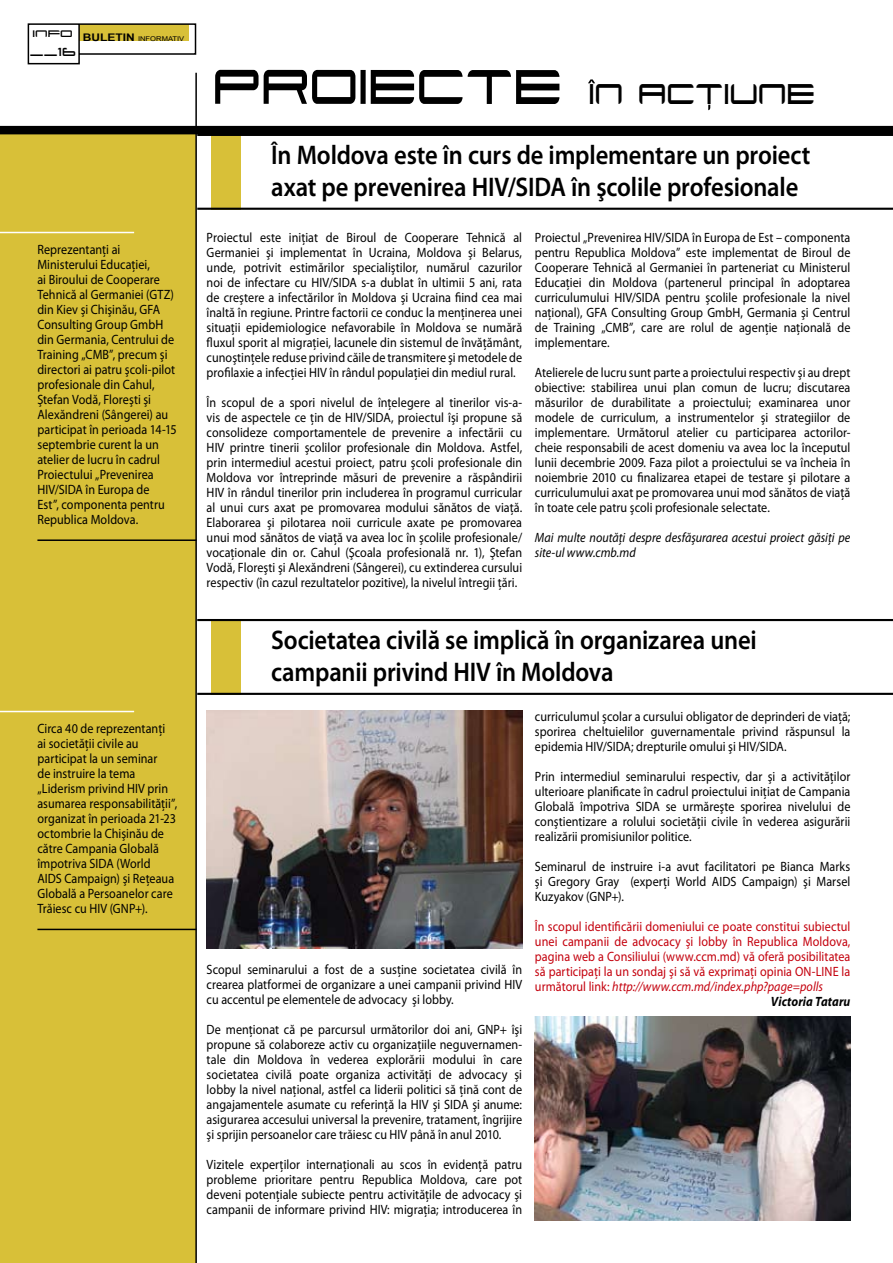
<style>
.page{position:relative;width:893px;height:1263px;background:#fff}
.page>*{position:absolute;margin:0;border:0;box-sizing:border-box;transform-origin:0 0}
.t1{font:39.9px "Xenotron";color:#000;scale:.75 1}
.t2{font:600 27px/32.4px "Myriad Pro";letter-spacing:-.005em;color:#000;scale:.91 1}
.t3{font:16.35px "Xenotron";color:#000;scale:.9 1}
.t4{font:13.5px/15px "Myriad Pro";letter-spacing:.005em;color:#000;text-align:justify;scale:.9 1}
.t5{font:13.5px "Myriad Pro";letter-spacing:.005em;color:#c4000d;scale:.9 1}
.t6{font:italic 13.5px/15px "Myriad Pro";color:#000;scale:.9 1}
.t7{font:italic 13.5px "Myriad Pro";letter-spacing:.005em;color:#c4000d;scale:.9 1}
.t8{font:italic 700 13.5px "Myriad Pro";letter-spacing:.01em;color:#000;scale:.9 1}
.t9{font:6.6px "Arial Narrow";color:#000;scale:1.4 1}
.s1{font-weight:700;font-size:10.5px}
.s2{font-size:67.8px}
.s3{font-style:normal}
</style>
<div class="page">
<svg style="left:588px;top:79px;width:7px;height:4px"></svg>
<div style="left:0;top:131px;width:196px;height:1132px;background:#d8c038"></div>
<div style="left:0;top:126px;width:893px;height:8px;background:#000"></div>
<hr style="left:195px;top:73px;width:2px;height:1190px;background:#000">
<svg style="left:27px;top:23px;width:170px;height:42px"></svg>
<div style="left:211px;top:134px;width:30px;height:76px;background:#d8c038"></div>
<div style="left:211px;top:619px;width:30px;height:75px;background:#d8c038"></div>
<hr style="left:197px;top:134px;width:696px;height:2px;background:#000">
<hr style="left:197px;top:208px;width:696px;height:2px;background:#000">
<hr style="left:197px;top:619px;width:696px;height:2px;background:#000">
<hr style="left:197px;top:693px;width:696px;height:2px;background:#000">
<hr style="left:0;top:232px;width:134px;height:1px;background:#fff">
<hr style="left:37px;top:539px;width:159px;height:2px;background:#000">
<hr style="left:0;top:711px;width:134px;height:1px;background:#fff">
<hr style="left:37px;top:929px;width:159px;height:1px;background:#000">
<img style="left:535px;top:1017px;width:315px;height:203px">
<img style="left:207px;top:711px;width:315px;height:237px">
<p class="t9" style="left:33px;top:34px;width:109px"><sup>info</sup> <span class="s1">BULETIN</span> INFORMATIV</p>
<p class="t3" style="left:30px;top:47px;width:53px">__16</p>
<p class="t4" style="left:37px;top:242px;width:156px;text-align:left">Reprezentanţi ai<br>Ministerului Educaţiei,<br>ai Biroului de Cooperare<br>Tehnică al Germaniei (GTZ) din Kiev şi Chişinău, GFA<br>Consulting Group GmbH din Germania, Centrului de<br>Training „CMB”, precum şi directori ai patru şcoli-pilot profesionale din Cahul,<br>Ştefan Vodă, Floreşti şi<br>Alexăndreni (Sângerei) au participat în perioada 14-15 septembrie curent la un atelier de lucru în cadrul<br>Proiectului „Prevenirea<br>HIV/SIDA în Europa de<br>Est”, componenta pentru<br>Republica Moldova.</p>
<p class="t4" style="left:37px;top:721px;width:157px;text-align:left">Circa 40 de reprezentanţi ai societăţii civile au participat la un seminar<br>de instruire la tema „Liderism privind HIV prin asumarea responsabilităţii”, organizat în perioada 21-23 octombrie la Chişinău de către Campania Globală împotriva SIDA (World<br>AIDS Campaign) şi Reţeaua<br>Globală a Persoanelor care<br>Trăiesc cu HIV (GNP+).</p>
<h1 class="t1" style="left:215px;top:80px;width:803px"><span class="s2">PROIECTE</span> IN ACTIUNE</h1>
<h2 class="t2" style="left:271px;top:138px;width:594px">În Moldova este în curs de implementare un proiect axat pe prevenirea HIV/SIDA în şcolile profesionale</h2>
<p class="t4" style="left:207px;top:230px;width:352px">Proiectul este iniţiat de Biroul de Cooperare Tehnică al Germaniei şi implementat în Ucraina, Moldova şi Belarus, unde, potrivit estimărilor specialiştilor, numărul cazurilor noi de infectare cu HIV/SIDA s-a dublat în ultimii 5 ani, rata de creştere a infectărilor în Moldova şi Ucraina fiind cea mai înaltă în regiune. Printre factorii ce conduc la menţinerea unei situaţii epidemiologice nefavorabile în Moldova se numără fluxul sporit al migraţiei, lacunele din sistemul de învăţământ, cunoştinţele reduse privind căile de transmitere şi metodele de profilaxie a infecţiei HIV în rândul populaţiei din mediul rural.</p>
<p class="t4" style="left:207px;top:395px;width:352px">În scopul de a spori nivelul de înţelegere al tinerilor vis-a&shy;vis de aspectele ce ţin de HIV/SIDA, proiectul îşi propune să consolideze comportamentele de prevenire a infectării cu HIV printre tinerii şcolilor profesionale din Moldova. Astfel, prin intermediul acestui proiect, patru şcoli profesionale din Moldova vor întreprinde măsuri de prevenire a răspândirii HIV în rândul tinerilor prin includerea în programul curricular al unui curs axat pe promovarea modului sănătos de viaţă.<br>Elaborarea şi pilotarea noii curricule axate pe promovarea unui mod sănătos de viaţă va avea loc în şcolile profesionale/ vocaţionale din or. Cahul (Şcoala profesională nr. 1), Ştefan Vodă, Floreşti şi Alexăndreni (Sângerei), cu extinderea cursului respectiv (în cazul rezultatelor pozitive), la nivelul întregii ţări.</p>
<p class="t4" style="left:535px;top:230px;width:352px">Proiectul „Prevenirea HIV/SIDA în Europa de Est – componenta pentru Republica Moldova” este implementat de Biroul de Cooperare Tehnică al Germaniei în parteneriat cu Ministerul Educaţiei din Moldova (partenerul principal în adoptarea curriculumului HIV/SIDA pentru şcolile profesionale la nivel naţional), GFA Consulting Group GmbH, Germania şi Centrul de Training „CMB”, care are rolul de agenţie naţională de implementare.</p>
<p class="t4" style="left:535px;top:365px;width:352px">Atelierele de lucru sunt parte a proiectului respectiv şi au drept obiective: stabilirea unui plan comun de lucru; discutarea măsurilor de durabilitate a proiectului; examinarea unor modele de curriculum, a instrumentelor şi strategiilor de implementare. Următorul atelier cu participarea actorilor&shy;cheie responsabili de acest domeniu va avea loc la începutul lunii decembrie 2009. Faza pilot a proiectului se va încheia în noiembrie 2010 cu finalizarea etapei de testare şi pilotare a curriculumului axat pe promovarea unui mod sănătos de viaţă în toate cele patru şcoli profesionale selectate.</p>
<p class="t6" style="left:535px;top:530px;width:352px">Mai multe noutăţi despre desfăşurarea acestui proiect găsiţi pe site-ul www.cmb.md</p>
<h2 class="t2" style="left:271px;top:623px;width:535px">Societatea civilă se implică în organizarea unei campanii privind HIV în Moldova</h2>
<p class="t4" style="left:207px;top:961px;width:352px">Scopul seminarului a fost de a susţine societatea civilă în crearea platformei de organizare a unei campanii privind HIV cu accentul pe elementele de advocacy şi lobby.</p>
<p class="t4" style="left:207px;top:1021px;width:352px">De menţionat că pe parcursul următorilor doi ani, GNP+ îşi propune să colaboreze activ cu organizaţiile neguvernamen&shy;tale din Moldova în vederea explorării modului în care societatea civilă poate organiza activităţi de advocacy şi lobby la nivel naţional, astfel ca liderii politici să ţină cont de angajamentele asumate cu referinţă la HIV şi SIDA şi anume: asigurarea accesului universal la prevenire, tratament, îngrijire şi sprijin persoanelor care trăiesc cu HIV până în anul 2010.</p>
<p class="t4" style="left:207px;top:1156px;width:352px">Vizitele experţilor internaţionali au scos în evidenţă patru probleme prioritare pentru Republica Moldova, care pot deveni potenţiale subiecte pentru activităţile de advocacy şi campanii de informare privind HIV: migraţia; introducerea în</p>
<p class="t4" style="left:535px;top:709px;width:352px">curriculumul şcolar a cursului obligator de deprinderi de viaţă; sporirea cheltuielilor guvernamentale privind răspunsul la epidemia HIV/SIDA; drepturile omului şi HIV/SIDA.</p>
<p class="t4" style="left:535px;top:769px;width:352px">Prin intermediul seminarului respectiv, dar şi a activităţilor ulterioare planificate în cadrul proiectului iniţiat de Campania Globală împotriva SIDA se urmăreşte sporirea nivelului de conştientizare a rolului societăţii civile în vederea asigurării realizării promisiunilor politice.</p>
<p class="t4" style="left:535px;top:859px;width:352px">Seminarul de instruire i-a avut facilitatori pe Bianca Marks şi Gregory Gray (experţi World AIDS Campaign) şi Marsel Kuzyakov (GNP+).</p>
<p class="t5" style="left:535px;top:918px;width:352px">În scopul identificării domeniului ce poate constitui subiectul</p>
<p class="t5" style="left:535px;top:933px;width:352px">unei campanii de advocacy şi lobby în Republica Moldova,</p>
<p class="t5" style="left:535px;top:948px;width:352px">pagina web a Consiliului (www.ccm.md) vă oferă posibilitatea</p>
<p class="t5" style="left:535px;top:963px;width:352px">să participaţi la un sondaj şi să vă exprimaţi opinia ON-LINE la</p>
<p class="t7" style="left:535px;top:978px;width:322px"><span class="s3">următorul link:</span> http://www.ccm.md/index.php?page=polls</p>
<p class="t8" style="left:771px;top:992px;width:90px">Victoria Tataru</p>
</div>
